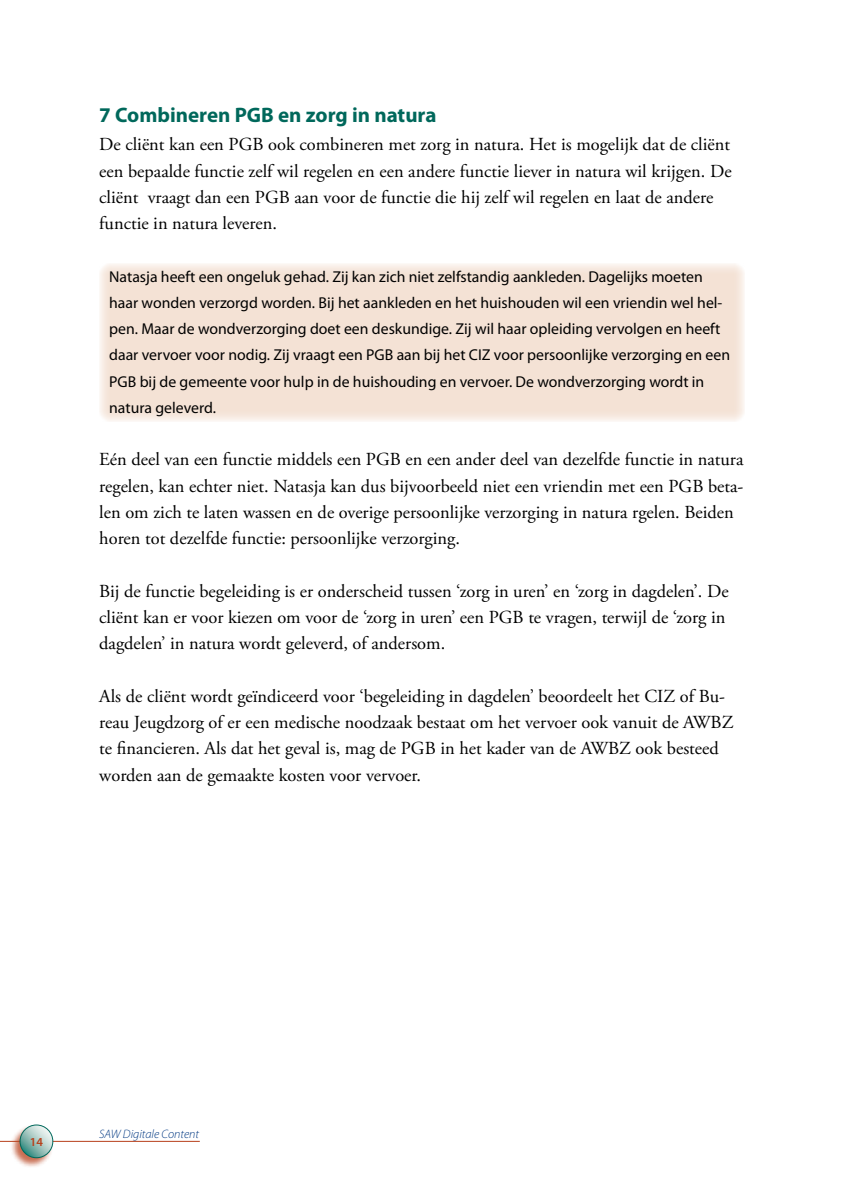
<style>
.page{position:relative;width:844px;height:1191px;background:#fff}
.page>*{position:absolute;margin:0;border:0;box-sizing:border-box;transform-origin:0 0}
.t1{font:700 21px "Myriad Pro";color:#00685b}
.t2{font:18.38px/26.2px "Adobe Garamond Pro";color:#000}
.t3{font:15.75px/26.2px "Myriad Pro";color:#000}
.t4{font:italic 300 12.25px "Myriad Pro";color:#003882}
.t5{font:600 12.25px "Myriad Pro";color:#b7401b}
</style>
<div class="page">
<div style="left:99px;top:263px;width:645px;height:159px;background:#f4e2d5"></div>
<hr style="left:0;top:1141px;width:200px;height:1px;background:#b7401b">
<div style="left:9px;top:1124px;width:44px;height:43px;background:#b7401b;opacity:.75"></div>
<svg style="left:20px;top:1125px;width:33px;height:32px"></svg>
<div style="left:20px;top:1124px;width:33px;height:34px;border:1px solid #00685b;border-radius:50%"></div>
<p class="t1" style="left:99px;top:101px;width:338px">7 Combineren PGB en zorg in natura</p>
<p class="t2" style="left:99px;top:132px;width:633px">De cliënt kan een PGB ook combineren met zorg in natura. Het is mogelijk dat de cliënt een bepaalde functie zelf wil regelen en een andere functie liever in natura wil krijgen. De cliënt vraagt dan een PGB aan voor de functie die hij zelf wil regelen en laat de andere functie in natura leveren.</p>
<p class="t3" style="left:109px;top:263px;width:622px">Natasja heeft een ongeluk gehad. Zij kan zich niet zelfstandig aankleden. Dagelijks moeten haar wonden verzorgd worden. Bij het aankleden en het huishouden wil een vriendin wel hel&shy;pen. Maar de wondverzorging doet een deskundige. Zij wil haar opleiding vervolgen en heeft daar vervoer voor nodig. Zij vraagt een PGB aan bij het CIZ voor persoonlijke verzorging en een PGB bij de gemeente voor hulp in de huishouding en vervoer. De wondverzorging wordt in natura geleverd.</p>
<p class="t2" style="left:99px;top:447px;width:645px">Eén deel van een functie middels een PGB en een ander deel van dezelfde functie in natura regelen, kan echter niet. Natasja kan dus bijvoorbeeld niet een vriendin met een PGB beta&shy;len om zich te laten wassen en de overige persoonlijke verzorging in natura rgelen. Beiden horen tot dezelfde functie: persoonlijke verzorging.</p>
<p class="t2" style="left:99px;top:578px;width:630px">Bij de functie begeleiding is er onderscheid tussen ‘zorg in uren’ en ‘zorg in dagdelen’. De cliënt kan er voor kiezen om voor de ‘zorg in uren’ een PGB te vragen, terwijl de ‘zorg in dagdelen’ in natura wordt geleverd, of andersom.</p>
<p class="t2" style="left:99px;top:683px;width:635px">Als de cliënt wordt geïndiceerd voor ‘begeleiding in dagdelen’ beoordeelt het CIZ of Bu&shy;reau Jeugdzorg of er een medische noodzaak bestaat om het vervoer ook vanuit de AWBZ te financieren. Als dat het geval is, mag de PGB in het kader van de AWBZ ook besteed worden aan de gemaakte kosten voor vervoer.</p>
<p class="t5" style="left:30px;top:1133px;width:15px">14</p>
<p class="t4" style="left:99px;top:1127px;width:101px">SAW Digitale Content</p>
</div>
